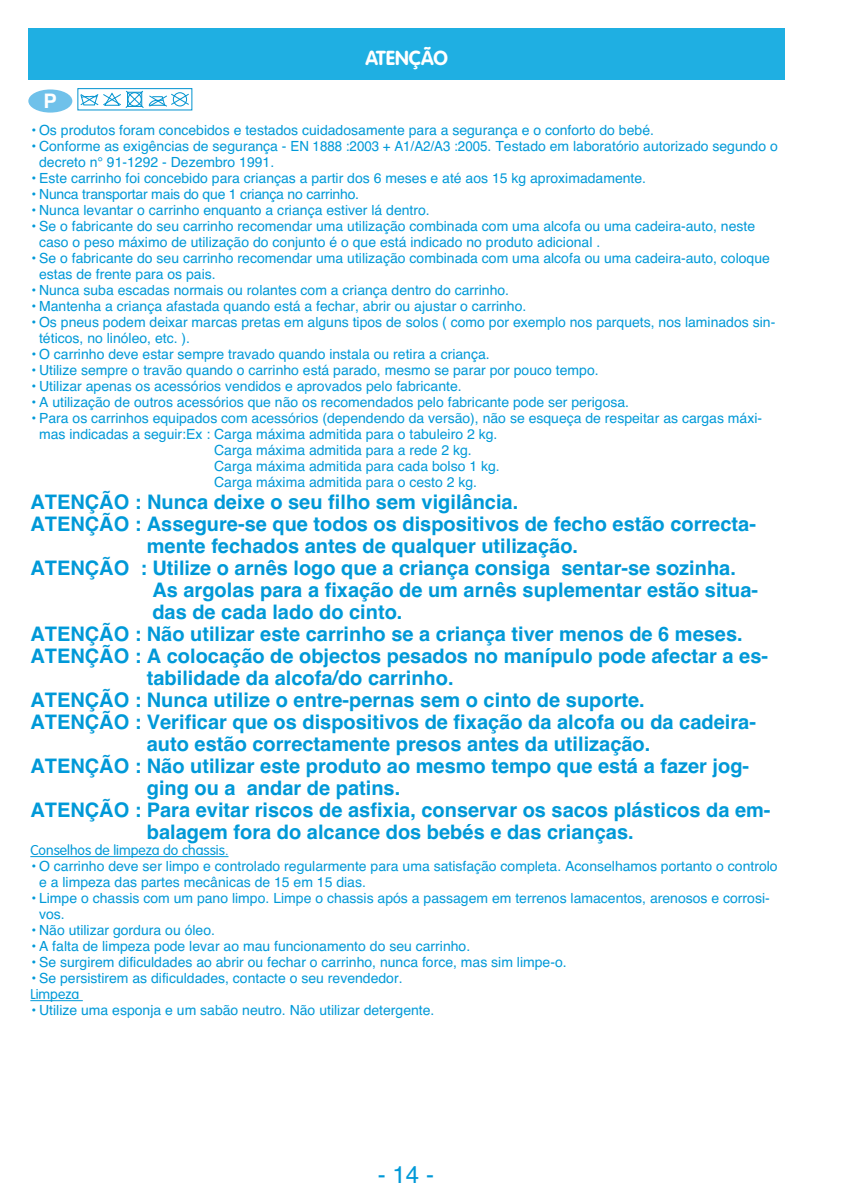
<style>
.page{position:relative;width:842px;height:1191px;background:#fff}
.page>*{position:absolute;margin:0;border:0;box-sizing:border-box;transform-origin:0 0}
.t1{font:24px "Helvetica";color:#0099d8}
.t2{font:700 20px "Helvetica";color:#0099d8}
.t3{font:700 20px "VAG Rounded";color:#fff}
.t4{font:700 20px "Helvetica";color:#fff}
.t5{font:14px/16px "Helvetica";color:#0099d8}
.t6{font:300 14px "VAG Rounded";color:#0099d8}
</style>
<div class="page">
<div style="left:28px;top:89px;width:44px;height:24px;background:#6fc1ea;border-radius:50%"></div>
<hr style="left:30px;top:856px;width:198px;height:1px;background:#0099d8">
<hr style="left:30px;top:1000px;width:53px;height:1px;background:#0099d8">
<div style="left:76px;top:86px;width:117px;height:26px;background:linear-gradient(to right,#86cbe8,#86cbe8)"></div>
<svg style="left:80px;top:90px;width:109px;height:18px"></svg>
<div style="left:78px;top:88px;width:114px;height:22px;border:1px solid #0093d0"></div>
<div style="left:28px;top:28px;width:757px;height:51px;background:#1fafe2"></div>
<h2 class="t3" style="left:366px;top:50px;width:84px">ATENÇÃO</h2>
<h2 class="t4" style="left:43px;top:89px;width:15px">P</h2>
<p class="t5" style="left:30px;top:122px;width:625px">• Os produtos foram concebidos e testados cuidadosamente para a segurança e o conforto do bebé.</p>
<p class="t5" style="left:39px;top:138px;width:740px;text-indent:-9px">• Conforme as exigências de segurança - EN 1888 :2003 + A1/A2/A3 :2005. Testado em laboratório autorizado segundo o decreto n° 91-1292 - Dezembro 1991.</p>
<p class="t5" style="left:30px;top:170px;width:617px">• Este carrinho foi concebido para crianças a partir dos 6 meses e até aos 15 kg aproximadamente.</p>
<p class="t5" style="left:30px;top:186px;width:330px">• Nunca transportar mais do que 1 criança no carrinho.</p>
<p class="t5" style="left:30px;top:202px;width:401px">• Nunca levantar o carrinho enquanto a criança estiver lá dentro.</p>
<p class="t5" style="left:39px;top:218px;width:717px;text-indent:-9px">• Se o fabricante do seu carrinho recomendar uma utilização combinada com uma alcofa ou uma cadeira-auto, neste caso o peso máximo de utilização do conjunto é o que está indicado no produto adicional .</p>
<p class="t5" style="left:39px;top:250px;width:732px;text-indent:-9px">• Se o fabricante do seu carrinho recomendar uma utilização combinada com uma alcofa ou uma cadeira-auto, coloque estas de frente para os pais.</p>
<p class="t5" style="left:30px;top:282px;width:480px">• Nunca suba escadas normais ou rolantes com a criança dentro do carrinho.</p>
<p class="t5" style="left:30px;top:298px;width:497px">• Mantenha a criança afastada quando está a fechar, abrir ou ajustar o carrinho.</p>
<p class="t5" style="left:39px;top:314px;width:738px;text-indent:-9px">• Os pneus podem deixar marcas pretas em alguns tipos de solos ( como por exemplo nos parquets, nos laminados sin&shy;téticos, no linóleo, etc. ).</p>
<p class="t5" style="left:30px;top:346px;width:461px">• O carrinho deve estar sempre travado quando instala ou retira a criança.</p>
<p class="t5" style="left:30px;top:362px;width:570px">• Utilize sempre o travão quando o carrinho está parado, mesmo se parar por pouco tempo.</p>
<p class="t5" style="left:30px;top:378px;width:433px">• Utilizar apenas os acessórios vendidos e aprovados pelo fabricante.</p>
<p class="t5" style="left:30px;top:394px;width:600px">• A utilização de outros acessórios que não os recomendados pelo fabricante pode ser perigosa.</p>
<p class="t5" style="left:30px;top:410px;width:733px">• Para os carrinhos equipados com acessórios (dependendo da versão), não se esqueça de respeitar as cargas máxi-</p>
<p class="t5" style="left:39px;top:426px;width:460px">mas indicadas a seguir:Ex : Carga máxima admitida para o tabuleiro 2 kg.</p>
<p class="t5" style="left:214px;top:442px;width:259px">Carga máxima admitida para a rede 2 kg.</p>
<p class="t5" style="left:214px;top:458px;width:287px">Carga máxima admitida para cada bolso 1 kg.</p>
<p class="t5" style="left:214px;top:474px;width:265px">Carga máxima admitida para o cesto 2 kg.</p>
<h2 class="t2" style="left:30px;top:490px;width:489px">ATENÇÃO : Nunca deixe o seu filho sem vigilância.</h2>
<h2 class="t2" style="left:30px;top:512px;width:727px">ATENÇÃO : Assegure-se que todos os dispositivos de fecho estão correcta-</h2>
<h2 class="t2" style="left:147px;top:534px;width:433px">mente fechados antes de qualquer utilização.</h2>
<h2 class="t2" style="left:30px;top:556px;width:707px">ATENÇÃO : Utilize o arnês logo que a criança consiga sentar-se sozinha.</h2>
<h2 class="t2" style="left:152px;top:578px;width:607px">As argolas para a fixação de um arnês suplementar estão situa-</h2>
<h2 class="t2" style="left:152px;top:600px;width:252px">das de cada lado do cinto.</h2>
<h2 class="t2" style="left:30px;top:622px;width:714px">ATENÇÃO : Não utilizar este carrinho se a criança tiver menos de 6 meses.</h2>
<h2 class="t2" style="left:30px;top:644px;width:739px">ATENÇÃO : A colocação de objectos pesados no manípulo pode afectar a es-</h2>
<h2 class="t2" style="left:147px;top:666px;width:308px">tabilidade da alcofa/do carrinho.</h2>
<h2 class="t2" style="left:30px;top:688px;width:616px">ATENÇÃO : Nunca utilize o entre-pernas sem o cinto de suporte.</h2>
<h2 class="t2" style="left:30px;top:710px;width:727px">ATENÇÃO : Verificar que os dispositivos de fixação da alcofa ou da cadeira-</h2>
<h2 class="t2" style="left:147px;top:732px;width:505px">auto estão correctamente presos antes da utilização.</h2>
<h2 class="t2" style="left:30px;top:754px;width:720px">ATENÇÃO : Não utilizar este produto ao mesmo tempo que está a fazer jog-</h2>
<h2 class="t2" style="left:147px;top:776px;width:255px">ging ou a andar de patins.</h2>
<h2 class="t2" style="left:30px;top:798px;width:742px">ATENÇÃO : Para evitar riscos de asfixia, conservar os sacos plásticos da em-</h2>
<h2 class="t2" style="left:147px;top:820px;width:488px">balagem fora do alcance dos bebés e das crianças.</h2>
<p class="t6" style="left:30px;top:844px;width:200px">Conselhos de limpeza do chassis.</p>
<p class="t5" style="left:39px;top:858px;width:740px;text-indent:-9px">• O carrinho deve ser limpo e controlado regularmente para uma satisfação completa. Aconselhamos portanto o controlo e a limpeza das partes mecânicas de 15 em 15 dias.</p>
<p class="t5" style="left:39px;top:890px;width:732px;text-indent:-9px">• Limpe o chassis com um pano limpo. Limpe o chassis após a passagem em terrenos lamacentos, arenosos e corrosi&shy;vos.</p>
<p class="t5" style="left:30px;top:922px;width:186px">• Não utilizar gordura ou óleo.</p>
<p class="t5" style="left:30px;top:938px;width:441px">• A falta de limpeza pode levar ao mau funcionamento do seu carrinho.</p>
<p class="t5" style="left:30px;top:954px;width:538px">• Se surgirem dificuldades ao abrir ou fechar o carrinho, nunca force, mas sim limpe-o.</p>
<p class="t5" style="left:30px;top:970px;width:374px">• Se persistirem as dificuldades, contacte o seu revendedor.</p>
<p class="t6" style="left:30px;top:988px;width:51px">Limpeza</p>
<p class="t5" style="left:30px;top:1002px;width:406px">• Utilize uma esponja e um sabão neutro. Não utilizar detergente.</p>
<h1 class="t1" style="left:378px;top:1160px;width:58px">-14-</h1>
</div>
